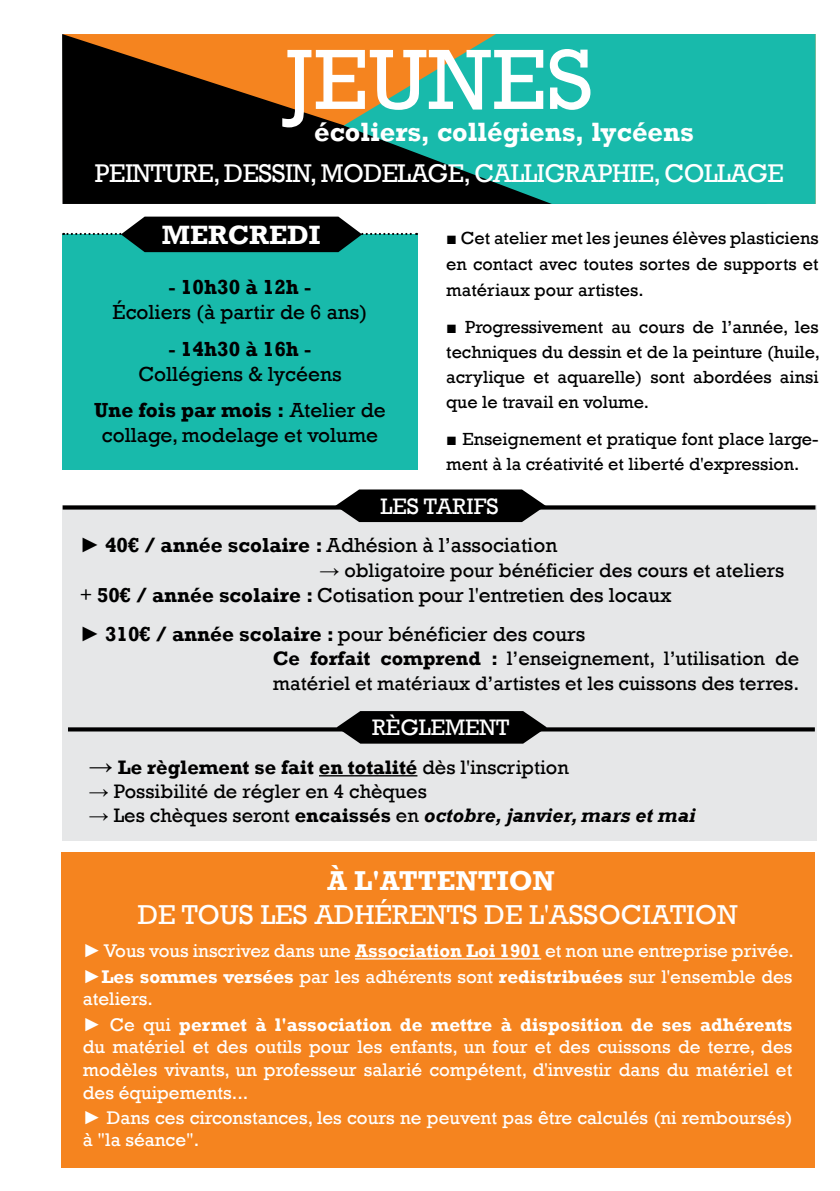
<style>
.page{position:relative;width:840px;height:1191px;background:#fff}
.page>*{position:absolute;margin:0;border:0;box-sizing:border-box;transform-origin:0 0}
.t1{font:86.8px "Rockwell";letter-spacing:.01em;color:#fff}
.t2{font:28px "Rockwell";color:#fff}
.t3{font:700 28px "Rockwell";color:#fff}
.t4{font:28px "Rockwell";letter-spacing:.05em;color:#fff}
.t5{font:700 27.2px "Rockwell";color:#fff}
.t6{font:26.2px "Rockwell";letter-spacing:-.02em;color:#fff}
.t7{font:23px "Rockwell";color:#fff}
.t8{font:20.8px/36.4px "Rockwell";color:#000;text-align:center}
.t9{font:700 20.8px "Rockwell";color:#000}
.t10{font:20.6px "Rockwell";color:#000}
.t11{font:20px/25px "Rockwell";color:#000}
.t12{font:italic 700 20px "Rockwell";color:#000}
.t13{font:700 20px "Rockwell";color:#000}
.t14{font:18.8px/22.6px "Rockwell";color:#fff}
.t15{font:700 18.8px/25.4px "Rockwell";color:#fff}
.t16{font:18px/25.2px "Rockwell";color:#000;text-align:justify}
.s1{font-family:"Century Gothic"}
.s2{font-weight:700}
.s3{font-family:"Century Gothic";font-weight:400;font-size:24px}
.s4{font-weight:400}
.s5{font-family:"Century Gothic";font-weight:400;font-style:normal}
.s6{font-weight:400;font-style:normal}
.s7{font-style:normal}
.s8{font-family:"Century"}
.s9{font-family:"Century";font-weight:400}
</style>
<div class="page">
<div style="left:62px;top:234px;width:355px;height:236px;background:#18baab"></div>
<svg style="left:62px;top:34px;width:281px;height:170px;background:#412308"></svg>
<svg style="left:343px;top:34px;width:472px;height:170px;background:#29a18c"></svg>
<svg style="left:63px;top:217px;width:354px;height:35px"></svg>
<div style="left:61px;top:852px;width:752px;height:315px;background:#f5841f"></div>
<hr style="left:355px;top:958px;width:186px;height:1px;background:#fff">
<div style="left:63px;top:506px;width:753px;height:334px;background:#e6e7e8"></div>
<svg style="left:63px;top:505px;width:752px;height:4px;background:#161717"></svg>
<svg style="left:335px;top:489px;width:210px;height:33px;background:#1d1d1d"></svg>
<hr style="left:319px;top:775px;width:98px;height:1px;background:#000">
<svg style="left:68px;top:727px;width:746px;height:4px;background:#141414"></svg>
<svg style="left:336px;top:711px;width:210px;height:32px;background:#181819"></svg>
<h1 class="t1" style="left:285px;top:30px;width:303px">jeunes</h1>
<h3 class="t6" style="left:95px;top:158px;width:503px">Peinture, dessin, modelage, calligraph</h3>
<h3 class="t6" style="left:629px;top:158px;width:155px">ie, collage</h3>
<h3 class="t5" style="left:162px;top:218px;width:125px">MERCREDI</h3>
<h3 class="t5" style="left:314px;top:115px;width:381px">écoliers, collégiens, lycéens</h3>
<p class="t16" style="left:446px;top:225px;width:374px;line-height:26.2px"><span class="s1">■</span> Cet atelier met les jeunes élèves plasticiens en contact avec toutes sortes de supports et matériaux pour artistes.</p>
<p class="t16" style="left:446px;top:314px;width:375px"><span class="s1">■</span> Progressivement au cours de l’année, les techniques du dessin et de la peinture (huile, acrylique et aquarelle) sont abordées ainsi que le travail en volume.</p>
<p class="t16" style="left:446px;top:426px;width:373px"><span class="s1">■</span> Enseignement et pratique font place large&shy;ment à la créativité et liberté d'expression.</p>
<p class="t9" style="left:168px;top:274px;width:144px">- 10h30 à 12h -</p>
<p class="t8" style="left:112px;top:294px;width:256px">écoliers (à partir de 6 ans)</p>
<p class="t9" style="left:168px;top:336px;width:144px">- 14h30 à 16h -</p>
<p class="t8" style="left:94px;top:356px;width:293px">Collégiens &amp; lycéens<br><span class="s2">Une fois par mois :</span> Atelier de</p>
<p class="t8" style="left:102px;top:417px;width:277px">collage, modelage et volume</p>
<p class="t7" style="left:380px;top:493px;width:119px">LES TARIFS</p>
<p class="t8" style="left:80px;top:527px;width:478px"><span class="s1">►</span> <span class="s2">40€ / année scolaire :</span> Adhésion à l’association</p>
<p class="t11" style="left:319px;top:558px;width:466px"><span class="s1">→</span> obligatoire pour bénéficier des cours et ateliers</p>
<p class="t10" style="left:80px;top:583px;width:592px"><span class="s1">+</span> <span class="s2">50€ / année scolaire :</span> Cotisation pour l'entretien des locaux</p>
<p class="t8" style="left:80px;top:616px;width:506px"><span class="s1">►</span> <span class="s2">310€ / année scolaire :</span> pour bénéficier des cours</p>
<p class="t11" style="left:273px;top:646px;width:527px"><span class="s2">Ce forfait comprend :</span> l’enseignement, l’utilisation de matériel et matériaux d’artistes et les cuissons des terres.</p>
<p class="t7" style="left:372px;top:714px;width:132px">règlement</p>
<p class="t13" style="left:89px;top:755px;width:481px"><span class="s3">→</span> Le règlement se fait en totalité <span class="s4">dès l'inscription</span></p>
<p class="t11" style="left:89px;top:779px;width:339px"><span class="s1">→</span> Possibilité de régler en 4 chèques</p>
<p class="t12" style="left:89px;top:803px;width:607px"><span class="s5">→</span> <span class="s6">Les chèques seront</span> <span class="s7">encaissés</span> <span class="s6">en</span> octobre, janvier, mars et mai</p>
<h2 class="t3" style="left:327px;top:863px;width:228px">à l'attention</h2>
<h2 class="t4" style="left:138px;top:898px;width:198px">de tous les adh</h2>
<h2 class="t2" style="left:374px;top:898px;width:364px">érents de l'ass ociation</h2>
<p class="t14" style="left:83px;top:938px;width:712px;line-height:25.4px"><span class="s8">►</span> Vous vous inscrivez dans une <span class="s2">Association Loi 1901</span> et non une entreprise privée. <span class="s8">►</span><span class="s2">Les sommes versées</span> par les adhérents sont <span class="s2">redistribuées</span> sur l'ensemble des</p>
<p class="t15" style="left:83px;top:986px;width:710px"><span class="s4">ateliers.<br></span><span class="s9">►</span> <span class="s4">Ce qui</span> permet à l'association de mettre à disposition de ses adhérents</p>
<p class="t14" style="left:83px;top:1036px;width:710px;text-align:justify">du matériel et des outils pour les enfants, un four et des cuissons de terre, des modèles vivants, un professeur salarié compétent, d'investir dans du matériel et des équipements...</p>
<p class="t14" style="left:83px;top:1106px;width:710px"><span class="s8">►</span> Dans ces circonstances, les cours ne peuvent pas être calculés (ni remboursés) à "la séance".</p>
</div>
